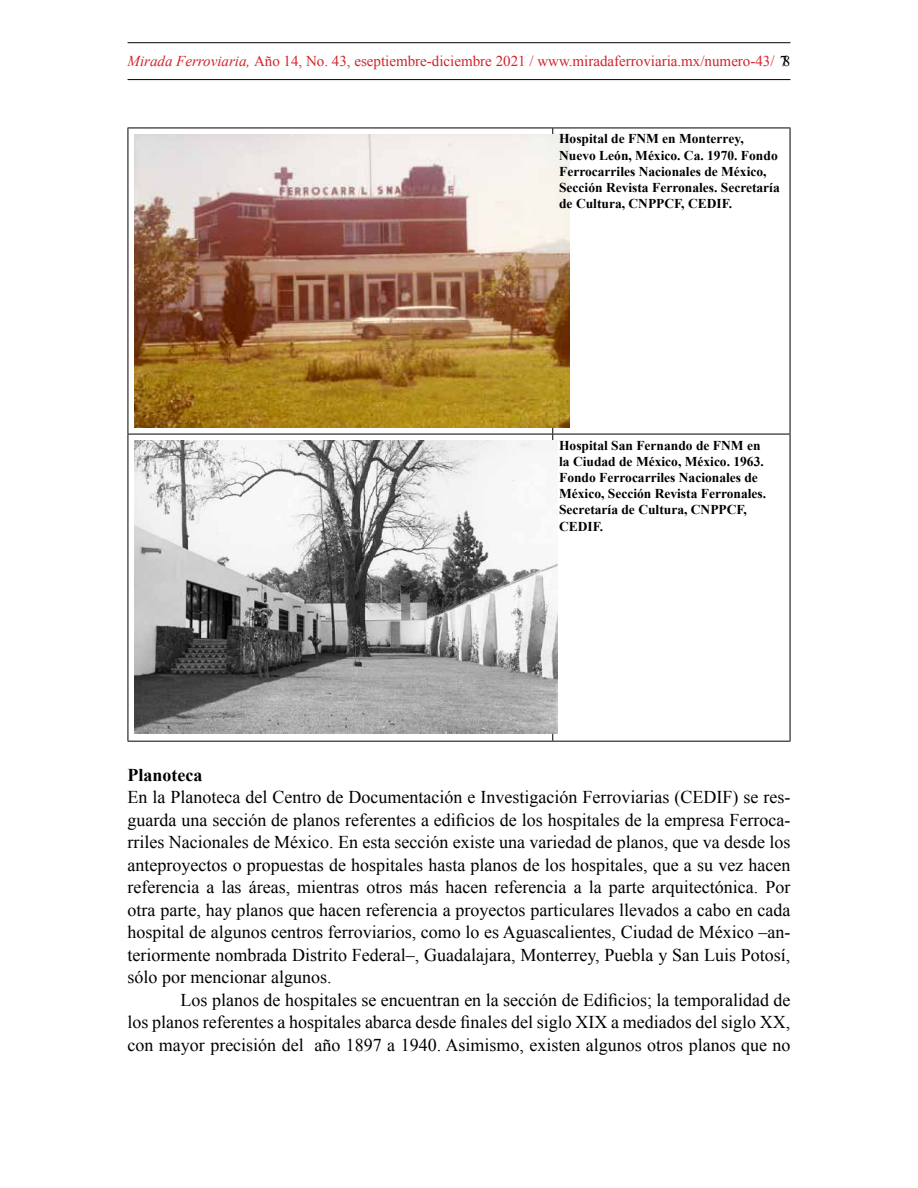
<style>
.page{position:relative;width:918px;height:1188px;background:#fff}
.page>*{position:absolute;margin:0;border:0;box-sizing:border-box;transform-origin:0 0}
.t1{font:18px/22.5px "Times New Roman";color:#000}
.t2{font:15px "Times New Roman";color:#d2232a}
.t3{font:700 13.5px/16.2px "Times New Roman";color:#000}
.s1{font-style:italic}
.s2{color:#000}
.s3{font-style:inherit}
.s4{font-weight:700}
</style>
<div class="page">
<hr style="left:128px;top:42px;width:662px;height:1px;background:#000">
<hr style="left:128px;top:79px;width:662px;height:1px;background:#000">
<hr style="left:128px;top:128px;width:425px;height:1px;background:#000">
<hr style="left:553px;top:128px;width:237px;height:1px;background:#000">
<hr style="left:552px;top:128px;width:1px;height:306px;background:#000">
<hr style="left:128px;top:434px;width:425px;height:1px;background:#000">
<hr style="left:553px;top:434px;width:237px;height:1px;background:#000">
<hr style="left:552px;top:434px;width:1px;height:307px;background:#000">
<hr style="left:128px;top:128px;width:1px;height:306px;background:#000">
<hr style="left:790px;top:128px;width:1px;height:306px;background:#000">
<hr style="left:128px;top:434px;width:1px;height:307px;background:#000">
<hr style="left:790px;top:434px;width:1px;height:307px;background:#000">
<hr style="left:128px;top:741px;width:425px;height:1px;background:#000">
<hr style="left:553px;top:741px;width:237px;height:1px;background:#000">
<img style="left:134px;top:134px;width:435px;height:294px">
<img style="left:134px;top:440px;width:424px;height:294px">
<p class="t2" style="left:128px;top:51px;width:664px"><span class="s1">Mirada Ferroviaria,</span> Año 14, No. 43, eseptiembre-diciembre 2021 / www.miradaferroviaria.mx/numero-43/ <span class="s2">78</span></p>
<p class="t3" style="left:559px;top:131px;width:222px">Hospital de <span class="s3">FNM</span> en Monterrey, Nuevo León, México. Ca. 1970. Fondo Ferrocarriles Nacionales de México, Sección Revista Ferronales. Secretaría de Cultura, <span class="s3">CNPPCF, CEDIF.</span></p>
<p class="t3" style="left:559px;top:437px;width:209px">Hospital San Fernando de <span class="s3">FNM</span> en la Ciudad de México, México. 1963.<br>Fondo Ferrocarriles Nacionales de<br>México, Sección Revista Ferronales.<br>Secretaría de Cultura, <span class="s3">CNPPCF,<br>CEDIF.</span></p>
<p class="t1" style="left:128px;top:763px;width:664px"><span class="s4">Planoteca<br></span>En la Planoteca del Centro de Documentación e Investigación Ferroviarias (<span class="s3">CEDIF</span>) se res&shy;guarda una sección de planos referentes a edificios de los hospitales de la empresa Ferroca&shy;rriles Nacionales de México. En esta sección existe una variedad de planos, que va desde los anteproyectos o propuestas de hospitales hasta planos de los hospitales, que a su vez hacen referencia a las áreas, mientras otros más hacen referencia a la parte arquitectónica. Por otra parte, hay planos que hacen referencia a proyectos particulares llevados a cabo en cada hospital de algunos centros ferroviarios, como lo es Aguascalientes, Ciudad de México –an&shy;teriormente nombrada Distrito Federal–, Guadalajara, Monterrey, Puebla y San Luis Potosí, sólo por mencionar algunos.</p>
<p class="t1" style="left:128px;top:988px;width:664px;text-align:justify;text-indent:53px">Los planos de hospitales se encuentran en la sección de Edificios; la temporalidad de los planos referentes a hospitales abarca desde finales del siglo <span class="s3">XIX</span> a mediados del siglo <span class="s3">XX</span>, con mayor precisión del año 1897 a 1940. Asimismo, existen algunos otros planos que no</p>
</div>
